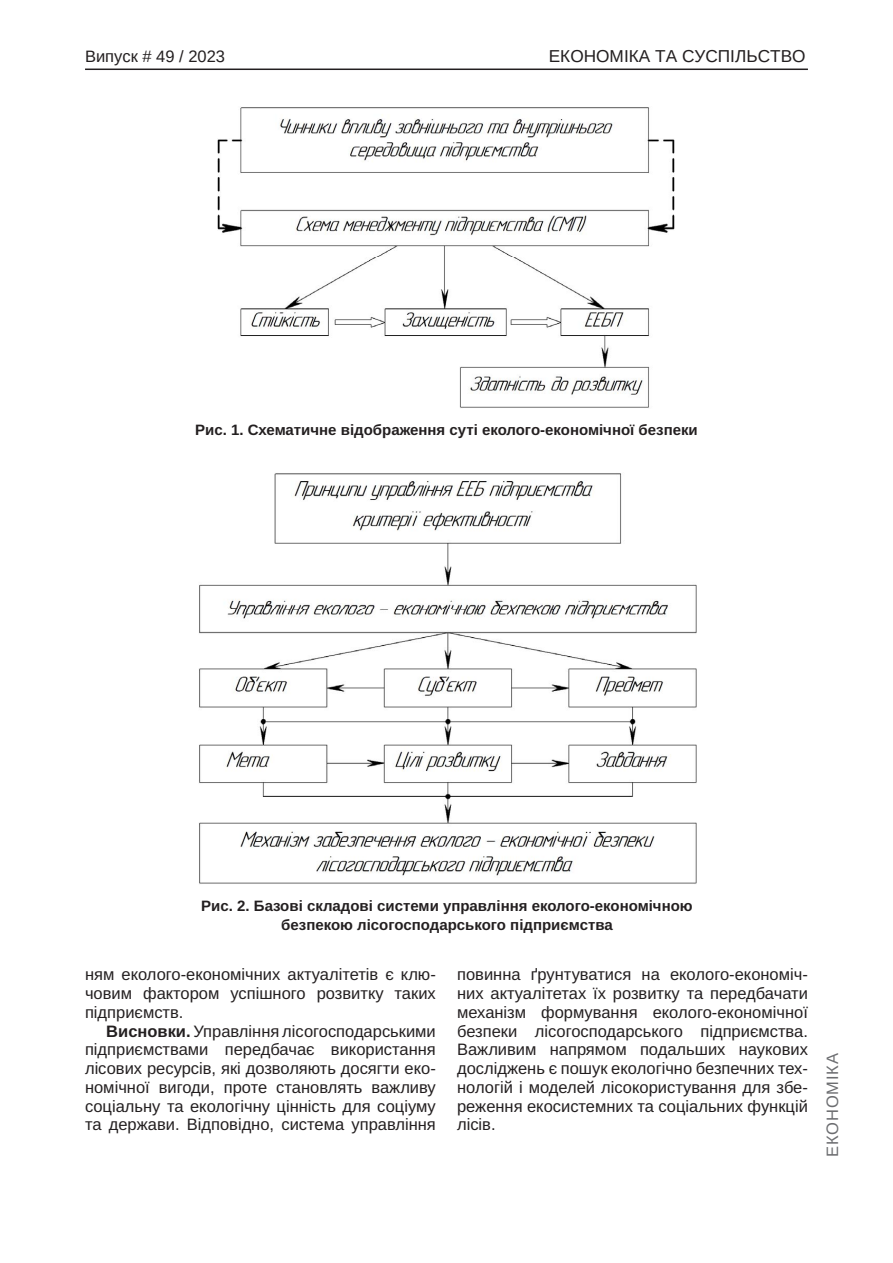
<style>
.page{position:relative;width:893px;height:1263px;background:#fff}
.page>*{position:absolute;margin:0;border:0;box-sizing:border-box;transform-origin:0 0}
.t1{font:17.25px "Arimo";color:#231f20}
.Текст_основной_G{font:16.5px/18.8px "Arimo";color:#231f20;text-align:justify}
.t2{font:16.5px "Arimo";color:#231f20}
.t3{font:16.5px "Arimo";letter-spacing:.05em;color:#6c6d70}
.Рисунок_N{font:700 15px/18.8px "Arimo";color:#231f20;text-align:center}
.s1{font-weight:700}
</style>
<div class="page">
<hr style="left:85px;top:69px;width:723px;height:1px;background:#231f20">
<img style="left:218px;top:107px;width:456px;height:301px">
<img style="left:199px;top:473px;width:497px;height:411px">
<p class="t2" style="left:85px;top:47px;width:142px">Випуск # 49 / 2023</p>
<p class="t1" style="left:549px;top:47px;width:258px">ЕКОНОМІКА ТА СУСПІЛЬСТВО</p>
<p class="Рисунок_N" style="left:195px;top:420px;width:504px">Рис. 1. Схематичне відображення суті еколого-економічної безпеки</p>
<p class="Рисунок_N" style="left:201px;top:896px;width:493px">Рис. 2. Базові складові системи управління еколого-економічною безпекою лісогосподарського підприємства</p>
<p class="Текст_основной_G" style="left:85px;top:965px;width:352px">ням еколого-економічних актуалітетів є клю&shy;човим фактором успішного розвитку таких підприємств.</p>
<p class="Текст_основной_G" style="left:85px;top:1022px;width:352px;text-indent:21px"><span class="s1">Висновки.</span> Управління лісогосподарськими підприємствами передбачає використання лісових ресурсів, які дозволяють досягти еко&shy;номічної вигоди, проте становлять важливу соціальну та екологічну цінність для соціуму та держави. Відповідно, система управління</p>
<p class="Текст_основной_G" style="left:457px;top:965px;width:352px">повинна ґрунтуватися на еколого-економіч&shy;них актуалітетах їх розвитку та передбачати механізм формування еколого-економічної безпеки лісогосподарського підприємства.<br>Важливим напрямом подальших наукових досліджень є пошук екологічно безпечних тех&shy;нологій і моделей лісокористування для збе&shy;реження екосистемних та соціальних функцій лісів.</p>
<p class="t3" style="left:823px;top:1157px;width:105px;rotate:-90deg">ЕКОНОМІКА</p>
</div>
